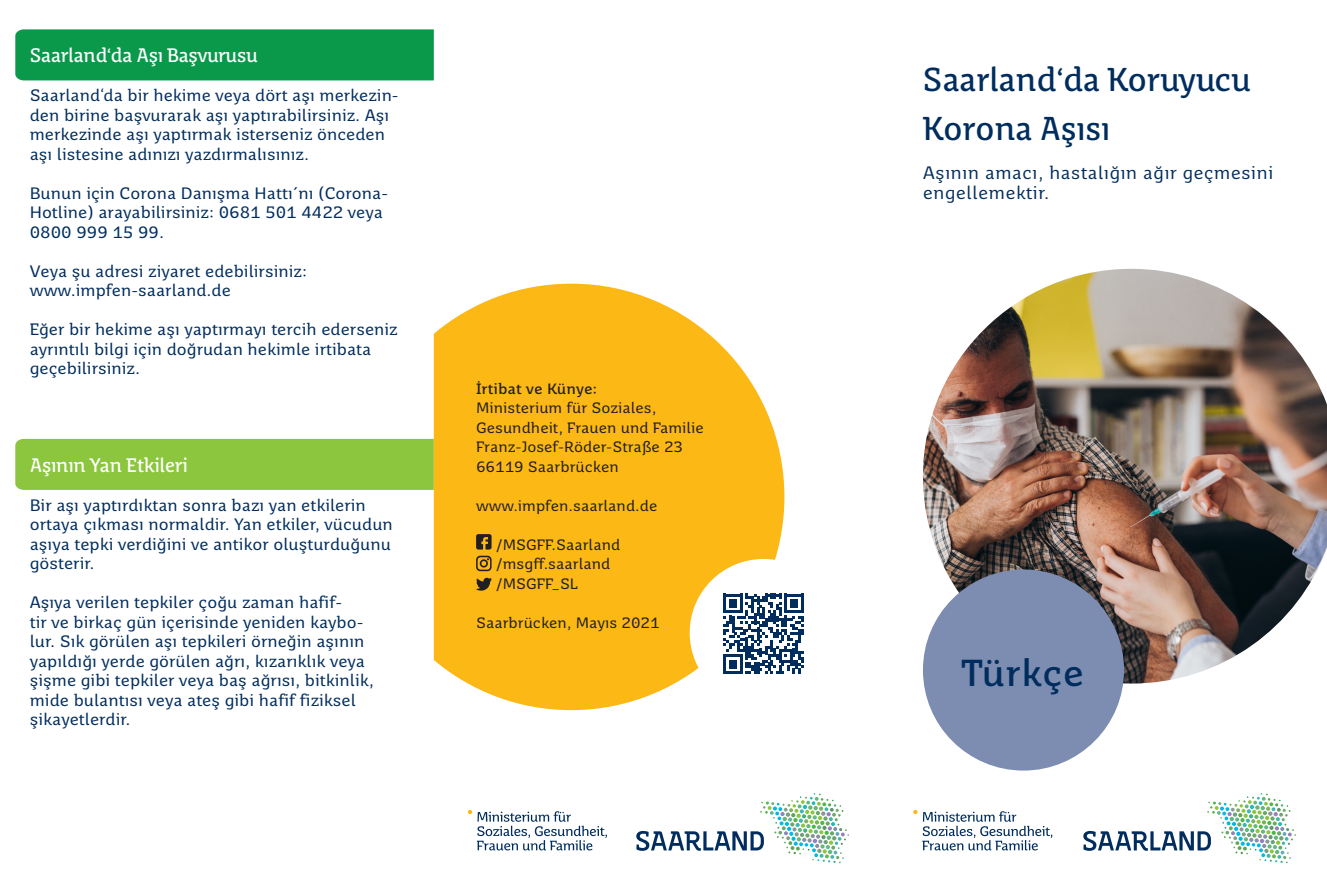
<style>
.page{position:relative;width:1327px;height:893px;background:#fff}
.page>*{position:absolute;margin:0;border:0;box-sizing:border-box;transform-origin:0 0}
.Kreistext{font:700 37.5px "Saar 1450 Text";color:#002d5e}
.Headline_Titel_24{font:33px/48.8px "Saar 1450 Headline";color:#002d5e}
.t1{font:19.5px "Saar 1450 Headline";letter-spacing:-.01em;color:#fff}
.Subline{font:18px/19.5px "Saar 1450 Notes";color:#002d5e}
.Fließtext{font:16.5px/19.5px "Saar 1450 Text";color:#002d5e}
.Herausgeberinformati{font:15px/19.5px "Saar 1450 Text";color:#231f20}
.Herausgeberinformati-2{font:700 15px "Saar 1450 Text";color:#231f20}
</style>
<div class="page">
<img style="left:923px;top:269px;width:404px;height:415px">
<div style="left:15px;top:29px;width:419px;height:51px;background:#0a994a"></div>
<div style="left:15px;top:439px;width:419px;height:51px;background:#8bc63e"></div>
<svg style="left:434px;top:284px;width:350px;height:426px;background:#fcc030"></svg>
<svg style="left:476px;top:534px;width:15px;height:16px"></svg>
<svg style="left:476px;top:556px;width:15px;height:15px"></svg>
<svg style="left:476px;top:577px;width:16px;height:14px"></svg>
<div style="left:689px;top:559px;width:148px;height:148px;background:#fff;border-radius:50%"></div>
<svg style="left:723px;top:594px;width:80px;height:80px"></svg>
<svg style="left:1083px;top:793px;width:213px;height:70px"></svg>
<svg style="left:913px;top:810px;width:139px;height:40px"></svg>
<svg style="left:636px;top:793px;width:213px;height:70px"></svg>
<svg style="left:468px;top:810px;width:139px;height:40px"></svg>
<div style="left:923px;top:569px;width:201px;height:202px;background:#7c8db1;border-radius:50%"></div>
<p class="t1" style="left:30px;top:44px;width:229px">Saarland‘da Aşı Başvurusu</p>
<p class="Fließtext" style="left:30px;top:85px;width:370px">Saarland‘da bir hekime veya dört aşı merkezin&shy;den birine başvurarak aşı yaptırabilirsiniz. Aşı merkezinde aşı yaptırmak isterseniz önceden aşı listesine adınızı yazdırmalısınız.</p>
<p class="Fließtext" style="left:30px;top:183px;width:360px">Bunun için Corona Danışma Hattı´nı (Corona-<br>Hotline) arayabilirsiniz: 0681 501 4422 veya<br>0800 999 15 99.</p>
<p class="Fließtext" style="left:30px;top:261px;width:279px">Veya şu adresi ziyaret edebilirsiniz:</p>
<p class="Fließtext" style="left:30px;top:280px;width:203px">www.impfen-saarland.de</p>
<p class="Fließtext" style="left:30px;top:319px;width:369px">Eğer bir hekime aşı yaptırmayı tercih ederseniz ayrıntılı bilgi için doğrudan hekimle irtibata geçebilirsiniz.</p>
<p class="t1" style="left:30px;top:453px;width:160px">Aşının Yan Etkileri</p>
<p class="Fließtext" style="left:30px;top:495px;width:365px">Bir aşı yaptırdıktan sonra bazı yan etkilerin ortaya çıkması normaldir. Yan etkiler, vücudun aşıya tepki verdiğini ve antikor oluşturduğunu gösterir.</p>
<p class="Fließtext" style="left:30px;top:592px;width:345px">Aşıya verilen tepkiler çoğu zaman hafif-<br>tir ve birkaç gün içerisinde yeniden kaybo&shy;lur. Sık görülen aşı tepkileri örneğin aşının yapıldığı yerde görülen ağrı, kızarıklık veya şişme gibi tepkiler veya baş ağrısı, bitkinlik, mide bulantısı veya ateş gibi hafif fiziksel şikayetlerdir.</p>
<p class="Herausgeberinformati-2" style="left:476px;top:379px;width:123px">İrtibat ve Künye:</p>
<p class="Herausgeberinformati" style="left:476px;top:398px;width:229px">Ministerium für Soziales,<br>Gesundheit, Frauen und Familie</p>
<p class="Herausgeberinformati" style="left:476px;top:437px;width:209px">Franz-Josef-Röder-Straße 23</p>
<p class="Herausgeberinformati" style="left:476px;top:457px;width:144px">66119 Saarbrücken</p>
<p class="Herausgeberinformati" style="left:476px;top:496px;width:183px">www.impfen.saarland.de</p>
<p class="Herausgeberinformati" style="left:496px;top:535px;width:126px">/MSGFF.Saarland</p>
<p class="Herausgeberinformati" style="left:496px;top:554px;width:116px">/msgff.saarland</p>
<p class="Herausgeberinformati" style="left:496px;top:574px;width:84px">/MSGFF_SL</p>
<p class="Herausgeberinformati" style="left:476px;top:613px;width:185px">Saarbrücken, Mayıs 2021</p>
<p class="Headline_Titel_24" style="left:923px;top:56px;width:328px">Saarland‘da Koruyucu<br>Korona Aşısı</p>
<p class="Subline" style="left:923px;top:163px;width:352px">Aşının amacı, hastalığın ağır geçmesini engellemektir.</p>
<p class="Kreistext" style="left:961px;top:650px;width:124px">Türkçe</p>
</div>
